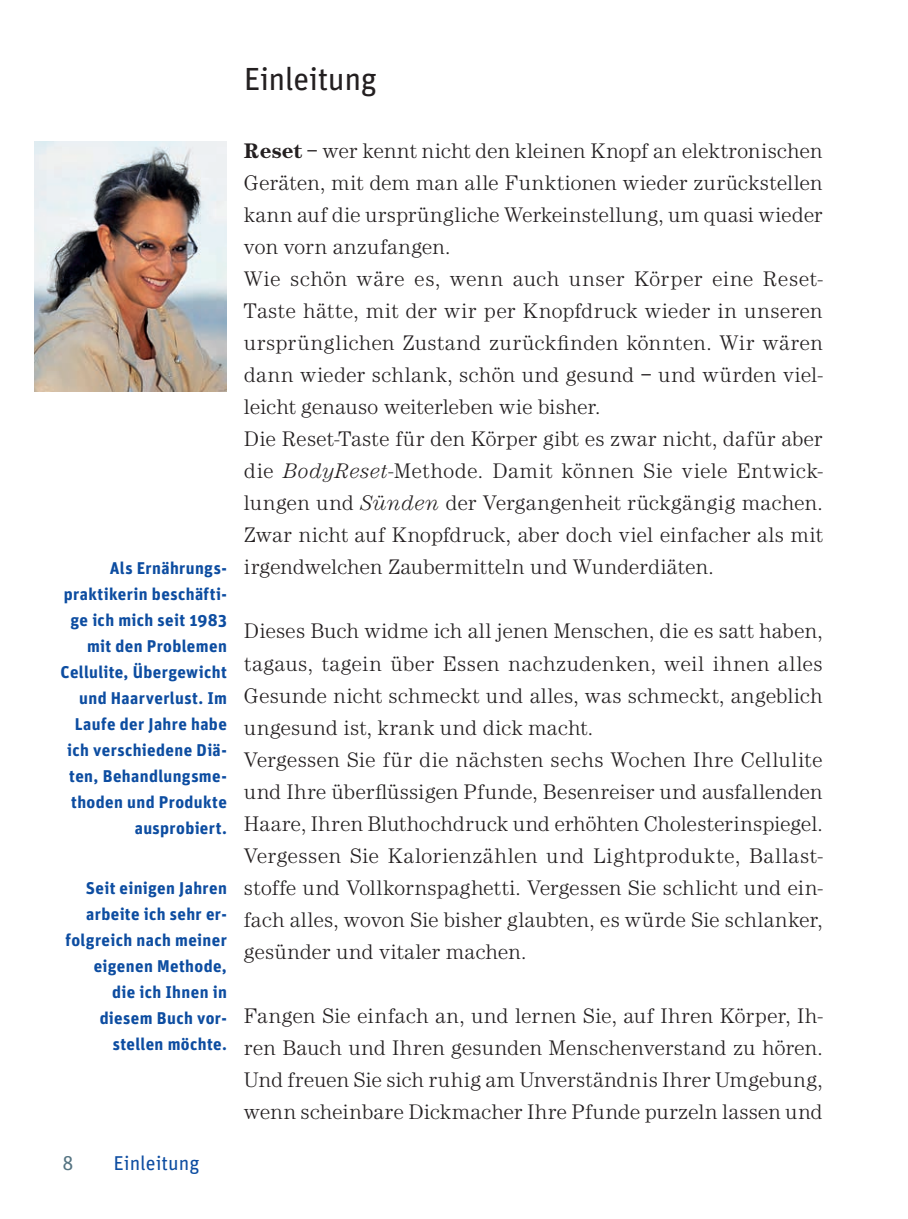
<style>
.page{position:relative;width:908px;height:1219px;background:#fff}
.page>*{position:absolute;margin:0;border:0;box-sizing:border-box;transform-origin:0 0}
.t1{font:32px "Unit";letter-spacing:-.015em;color:#231f20}
.t2{font:300 21.8px/32px "Century EF";letter-spacing:.005em;color:#231f20}
.t3{font:20px "Unit Regular LF";color:#0d4da1}
.t4{font:20px "Unit Regular LF";color:#557482}
.t5{font:700 17px/26px "Unit";letter-spacing:.02em;color:#0d4da1;text-align:right}
.s1{font-weight:700}
.s2{font-style:italic}
</style>
<div class="page">
<img style="left:34px;top:142px;width:193px;height:249px">
<p class="t1" style="left:244px;top:59px;width:134px">Einleitung</p>
<p class="t5" style="left:60px;top:555px;width:168px">Als Ernährungs&shy;praktikerin beschäfti&shy;ge ich mich seit 1983 mit den Problemen<br>Cellulite, Übergewicht und Haarverlust. Im<br>Laufe der Jahre habe ich verschiedene Diä&shy;ten, Behandlungsme&shy;thoden und Produkte ausprobiert.</p>
<p class="t5" style="left:66px;top:875px;width:163px">Seit einigen Jahren arbeite ich sehr er&shy;folgreich nach meiner eigenen Methode,<br>die ich Ihnen in diesem Buch vor&shy;stellen möchte.</p>
<p class="t4" style="left:62px;top:1150px;width:12px">8</p>
<p class="t3" style="left:113px;top:1150px;width:87px">Einleitung</p>
<p class="t2" style="left:244px;top:135px;width:580px"><span class="s1">Reset</span> – wer kennt nicht den kleinen Knopf an elektronischen Geräten, mit dem man alle Funktionen wieder zurückstellen kann auf die ursprüngliche Werkeinstellung, um quasi wieder von vorn anzufangen.<br>Wie schön wäre es, wenn auch unser Körper eine Reset-Taste hätte, mit der wir per Knopfdruck wieder in unseren ursprünglichen Zustand zurückfinden könnten. Wir wären dann wieder schlank, schön und gesund – und würden viel&shy;leicht genauso weiterleben wie bisher.<br>Die Reset-Taste für den Körper gibt es zwar nicht, dafür aber die <span class="s2">BodyReset</span>-Methode. Damit können Sie viele Entwick&shy;lungen und <span class="s2">Sünden</span> der Vergangenheit rückgängig machen.<br>Zwar nicht auf Knopfdruck, aber doch viel einfacher als mit irgendwelchen Zaubermitteln und Wunderdiäten.</p>
<p class="t2" style="left:244px;top:615px;width:580px">Dieses Buch widme ich all jenen Menschen, die es satt haben, tagaus, tagein über Essen nachzudenken, weil ihnen alles Gesunde nicht schmeckt und alles, was schmeckt, angeblich ungesund ist, krank und dick macht.<br>Vergessen Sie für die nächsten sechs Wochen Ihre Cellulite und Ihre überflüssigen Pfunde, Besenreiser und ausfallenden Haare, Ihren Bluthochdruck und erhöhten Cholesterinspiegel.<br>Vergessen Sie Kalorienzählen und Lightprodukte, Ballast&shy;stoffe und Vollkornspaghetti. Vergessen Sie schlicht und ein&shy;fach alles, wovon Sie bisher glaubten, es würde Sie schlanker, gesünder und vitaler machen.</p>
<p class="t2" style="left:244px;top:999px;width:580px;text-align:justify">Fangen Sie einfach an, und lernen Sie, auf Ihren Körper, Ih&shy;ren Bauch und Ihren gesunden Menschenverstand zu hören.<br>Und freuen Sie sich ruhig am Unverständnis Ihrer Umgebung, wenn scheinbare Dickmacher Ihre Pfunde purzeln lassen und</p>
</div>
